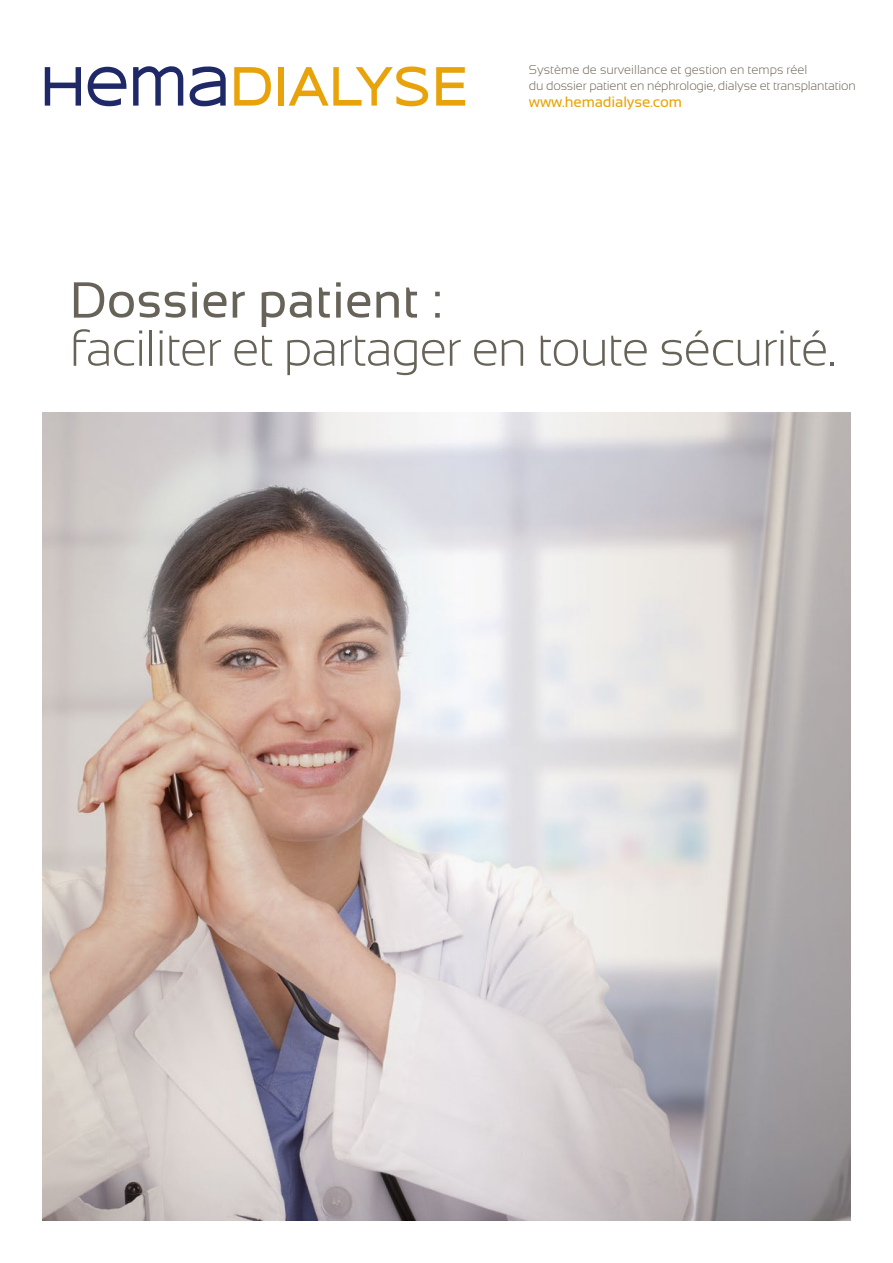
<style>
.page{position:relative;width:893px;height:1263px;background:#fff}
.page>*{position:absolute;margin:0;border:0;box-sizing:border-box;transform-origin:0 0}
.t1{font:300 50.55px "Sansation";letter-spacing:-.025em;color:#686358}
.t2{font:50.55px "Sansation";color:#686358}
.t3{font:15px "Sansation";letter-spacing:-.01em;color:#e9a200}
.t4{font:300 12.75px/16.5px "Sansation";letter-spacing:-.015em;color:#6c6356}
</style>
<div class="page">
<img style="left:43px;top:412px;width:807px;height:808px">
<svg style="left:234px;top:67px;width:37px;height:39px"></svg>
<div style="left:278px;top:67px;width:6px;height:39px;background:#e9a30a"></div>
<svg style="left:289px;top:66px;width:139px;height:40px"></svg>
<svg style="left:436px;top:67px;width:29px;height:39px"></svg>
<svg style="left:45px;top:67px;width:36px;height:39px"></svg>
<svg style="left:133px;top:66px;width:50px;height:40px"></svg>
<svg style="left:190px;top:66px;width:36px;height:40px"></svg>
<svg style="left:88px;top:67px;width:38px;height:39px"></svg>
<p class="t4" style="left:529px;top:61px;width:328px">Système de surveillance et gestion en temps réel<br>du dossier patient en néphrologie, dialyse et transplantation</p>
<p class="t3" style="left:529px;top:93px;width:155px">www.hemadialyse.com</p>
<h1 class="t2" style="left:70px;top:272px;width:374px">Dossier patient :</h1>
<h1 class="t1" style="left:70px;top:320px;width:768px">faciliter et partager en toute sécurité.</h1>
</div>
